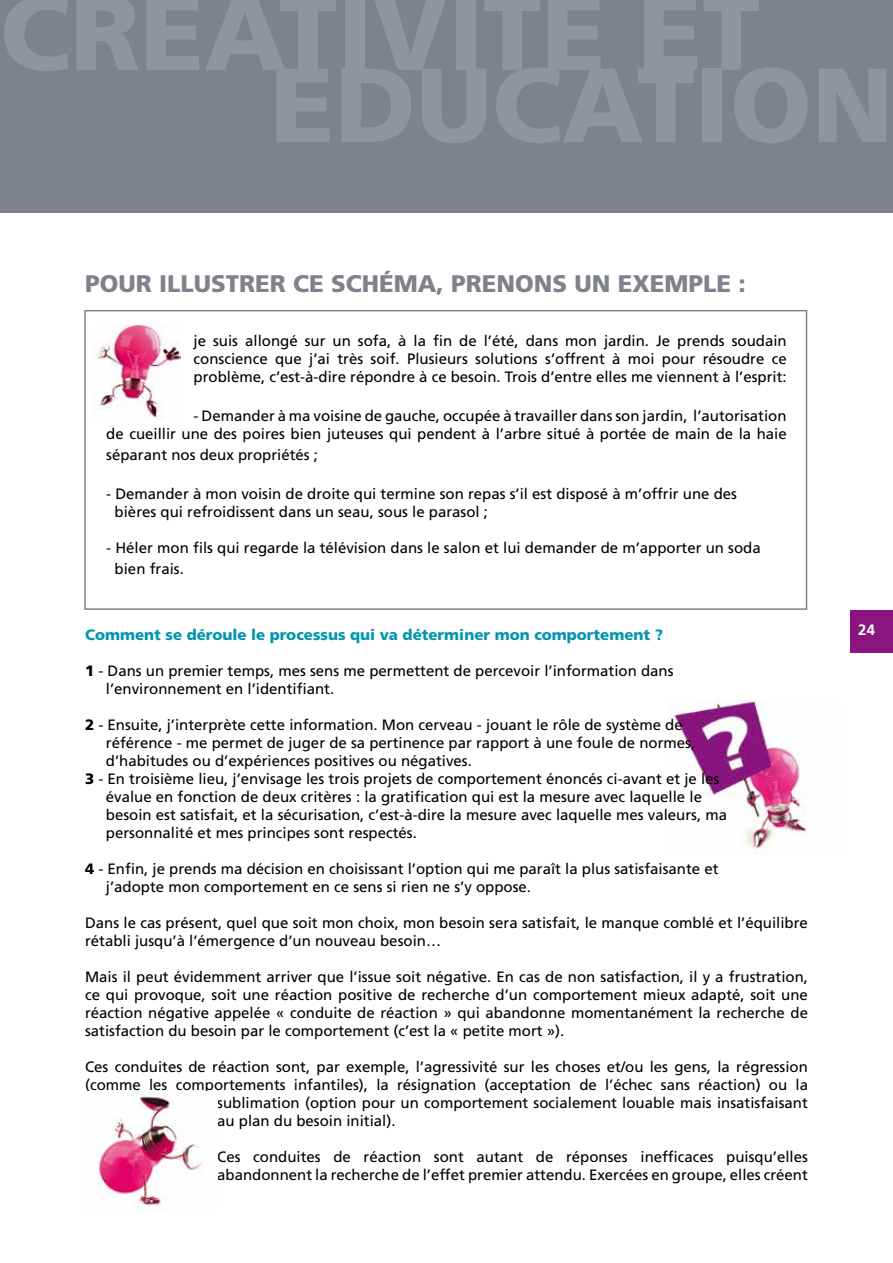
<style>
.page{position:relative;width:893px;height:1263px;background:#fff}
.page>*{position:absolute;margin:0;border:0;box-sizing:border-box;transform-origin:0 0}
.t1{font:900 24px "Frutiger LT Std";color:#7f828c}
.t2{font:15px/18px "Frutiger LT Std";color:#000}
.t3{font:900 15px "Frutiger LT Std";color:#0096ae}
.t4{font:700 15px "Frutiger LT Std";color:#fff}
.s1{font-weight:900}
</style>
<div class="page">
<div style="left:850px;top:611px;width:43px;height:42px;background:#8a157e"></div>
<img style="left:669px;top:699px;width:138px;height:156px">
<div style="left:0;top:0;width:893px;height:212px;background:#7f828c"></div>
<div style="left:84px;top:310px;width:723px;height:300px;border:2px solid #7f828c"></div>
<img style="left:94px;top:324px;width:87px;height:95px">
<img style="left:97px;top:1092px;width:105px;height:118px">
<h1 class="t1" style="left:85px;top:269px;width:88px">Pour illus</h1>
<h1 class="t1" style="left:226px;top:269px;width:122px">trer ce sch</h1>
<h1 class="t1" style="left:379px;top:269px;width:368px">éma, prenons un exemple :</h1>
<p class="t2" style="left:194px;top:332px;width:595px;text-align:justify">je suis allongé sur un sofa, à la fin de l’été, dans mon jardin. Je prends soudain conscience que j’ai très soif. Plusieurs solutions s’offrent à moi pour résoudre ce problème, c’est-à-dire répondre à ce besoin. Trois d’entre elles me viennent à l’esprit:</p>
<p class="t2" style="left:106px;top:407px;width:682px;text-align:right">- Demander à ma voisine de gauche, occupée à travailler dans son jardin, l’autorisation<br>de cueillir une des poires bien juteuses qui pendent à l’arbre situé à portée de main de la haie</p>
<p class="t2" style="left:106px;top:446px;width:213px">séparant nos deux propriétés ;</p>
<p class="t2" style="left:115px;top:485px;width:624px;text-indent:-8px">- Demander à mon voisin de droite qui termine son repas s’il est disposé à m’offrir une des bières qui refroidissent dans un seau, sous le parasol ;</p>
<p class="t2" style="left:115px;top:538px;width:648px;line-height:21px;text-indent:-8px">- Héler mon fils qui regarde la télévision dans le salon et lui demander de m’apporter un soda bien frais.</p>
<p class="t3" style="left:85px;top:626px;width:580px">Comment se déroule le processus qui va déterminer mon comportement ?</p>
<p class="t2" style="left:106px;top:662px;width:569px;text-indent:-21px"><span class="s1">1</span> - Dans un premier temps, mes sens me permettent de percevoir l’information dans l’environnement en l’identifiant.</p>
<p class="t2" style="left:85px;top:716px;width:599px"><span class="s1">2</span> - Ensuite, j’interprète cette information. Mon cerveau - jouant le rôle de système de</p>
<p class="t2" style="left:106px;top:734px;width:591px">référence - me permet de juger de sa pertinence par rapport à une foule de normes,</p>
<p class="t2" style="left:106px;top:752px;width:367px">d’habitudes ou d’expériences positives ou négatives.</p>
<p class="t2" style="left:85px;top:770px;width:636px"><span class="s1">3</span> - En troisième lieu, j’envisage les trois projets de comportement énoncés ci-avant et je les</p>
<p class="t2" style="left:106px;top:788px;width:598px">évalue en fonction de deux critères : la gratification qui est la mesure avec laquelle le</p>
<p class="t2" style="left:106px;top:806px;width:623px">besoin est satisfait, et la sécurisation, c’est-à-dire la mesure avec laquelle mes valeurs, ma</p>
<p class="t2" style="left:106px;top:824px;width:312px">personnalité et mes principes sont respectés.</p>
<p class="t2" style="left:106px;top:860px;width:614px;text-indent:-21px"><span class="s1">4</span> - Enfin, je prends ma décision en choisissant l’option qui me paraît la plus satisfaisante et j’adopte mon comportement en ce sens si rien ne s’y oppose.</p>
<p class="t2" style="left:85px;top:914px;width:724px">Dans le cas présent, quel que soit mon choix, mon besoin sera satisfait, le manque comblé et l’équilibre rétabli jusqu’à l’émergence d’un nouveau besoin…</p>
<p class="t2" style="left:85px;top:968px;width:724px;text-align:justify">Mais il peut évidemment arriver que l’issue soit négative. En cas de non satisfaction, il y a frustration, ce qui provoque, soit une réaction positive de recherche d’un comportement mieux adapté, soit une réaction négative appelée « conduite de réaction » qui abandonne momentanément la recherche de satisfaction du besoin par le comportement (c’est la « petite mort »).</p>
<p class="t2" style="left:85px;top:1058px;width:724px">Ces conduites de réaction sont, par exemple, l’agressivité sur les choses et/ou les gens, la régression</p>
<p class="t2" style="left:85px;top:1076px;width:724px">(comme les comportements infantiles), la résignation (acceptation de l’échec sans réaction) ou la</p>
<p class="t2" style="left:217px;top:1094px;width:592px">sublimation (option pour un comportement socialement louable mais insatisfaisant</p>
<p class="t2" style="left:217px;top:1112px;width:180px">au plan du besoin initial).</p>
<p class="t2" style="left:217px;top:1148px;width:592px">Ces conduites de réaction sont autant de réponses inefficaces puisqu’elles abandonnent la recherche de l’effet premier attendu. Exercées en groupe, elles créent</p>
<p class="t4" style="left:858px;top:621px;width:18px">24</p>
</div>
